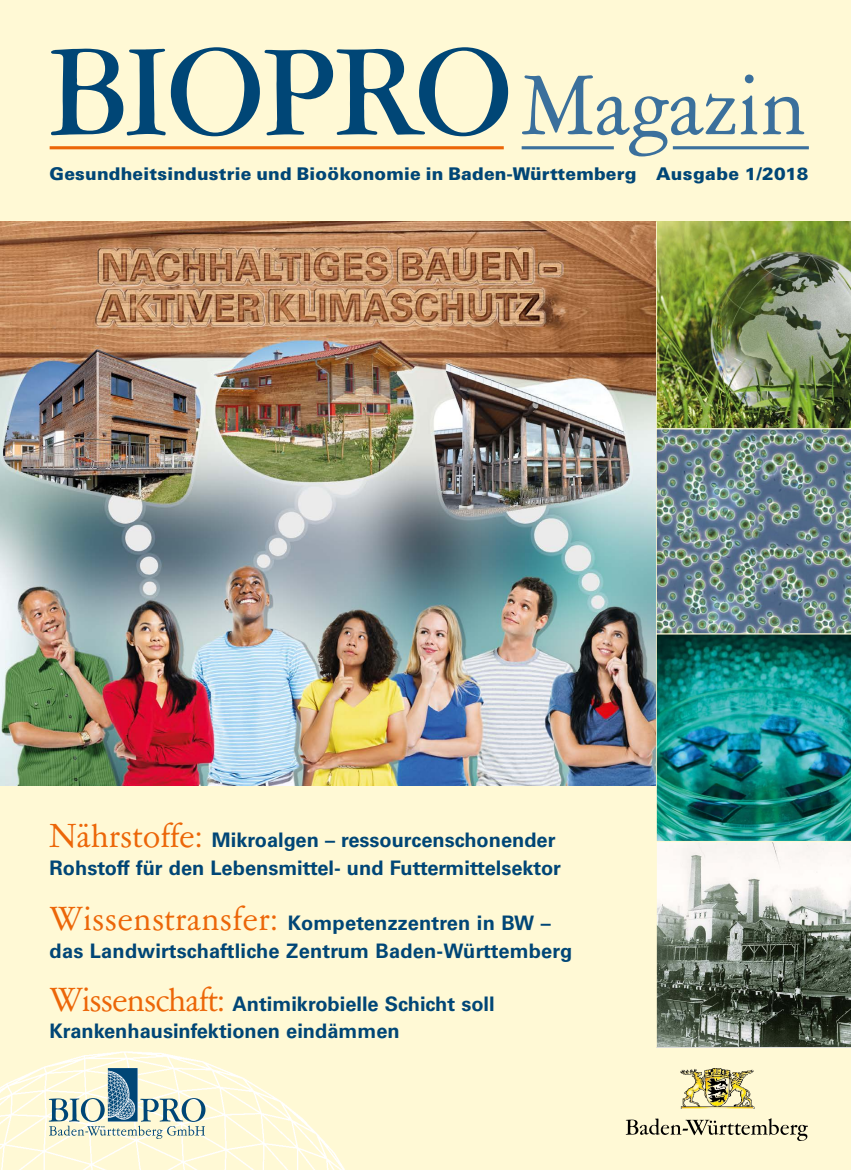
<style>
.page{position:relative;width:851px;height:1170px;background:#fff}
.page>*{position:absolute;margin:0;border:0;box-sizing:border-box;transform-origin:0 0}
.t1{font:95px "Garamont Amst SB Rom";color:#3b709c}
.t2{font:700 20px/27.5px "Univers";color:#004676}
.t3{font:900 17.5px "Univers";letter-spacing:.01em;color:#004676}
.s1{font-family:"Garamont Amst SH";font-weight:500;font-size:137.5px;color:#004676}
.s2{font-family:"Garamont Amst SB Rom";font-weight:400;font-size:37.5px;color:#ec6608}
</style>
<div class="page">
<div style="left:0;top:0;width:850px;height:1169px;background:#fff9d5"></div>
<img style="left:0;top:1051px;width:345px;height:118px">
<img style="left:657px;top:222px;width:193px;height:206px">
<img style="left:657px;top:429px;width:193px;height:204px">
<img style="left:657px;top:634px;width:193px;height:206px">
<svg style="left:657px;top:842px;width:193px;height:205px;background:#8f958b"></svg>
<hr style="left:50px;top:146px;width:453px;height:3px;background:#ec6608">
<hr style="left:672px;top:146px;width:136px;height:3px;background:#3b709c">
<hr style="left:521px;top:146px;width:92px;height:3px;background:#3b709c">
<img style="left:680px;top:1068px;width:75px;height:40px">
<svg style="left:625px;top:1118px;width:182px;height:22px"></svg>
<svg style="left:49px;top:1067px;width:156px;height:71px"></svg>
<img style="left:0;top:222px;width:655px;height:563px">
<h1 class="t1" style="left:50px;top:58px;width:758px"><span class="s1">BIOPRO</span>Magazin</h1>
<p class="t3" style="left:50px;top:163px;width:760px">Gesundheitsindustrie und Bioökonomie in Baden-Württemberg Ausgabe 1/2018</p>
<p class="t2" style="left:50px;top:826px;width:513px"><span class="s2">Nährstoffe:</span> Mikroalgen – ressourcenschonender<br>Rohstoff für den Lebensmittel- und Futtermittelsektor</p>
<p class="t2" style="left:50px;top:909px;width:524px"><span class="s2">Wissenstransfer:</span> Kompetenzzentren in BW – das Landwirtschaftliche Zentrum Baden-Württemberg</p>
<p class="t2" style="left:50px;top:989px;width:446px"><span class="s2">Wissenschaft:</span> Antimikrobielle Schicht soll<br>Krankenhausinfektionen eindämmen</p>
</div>
